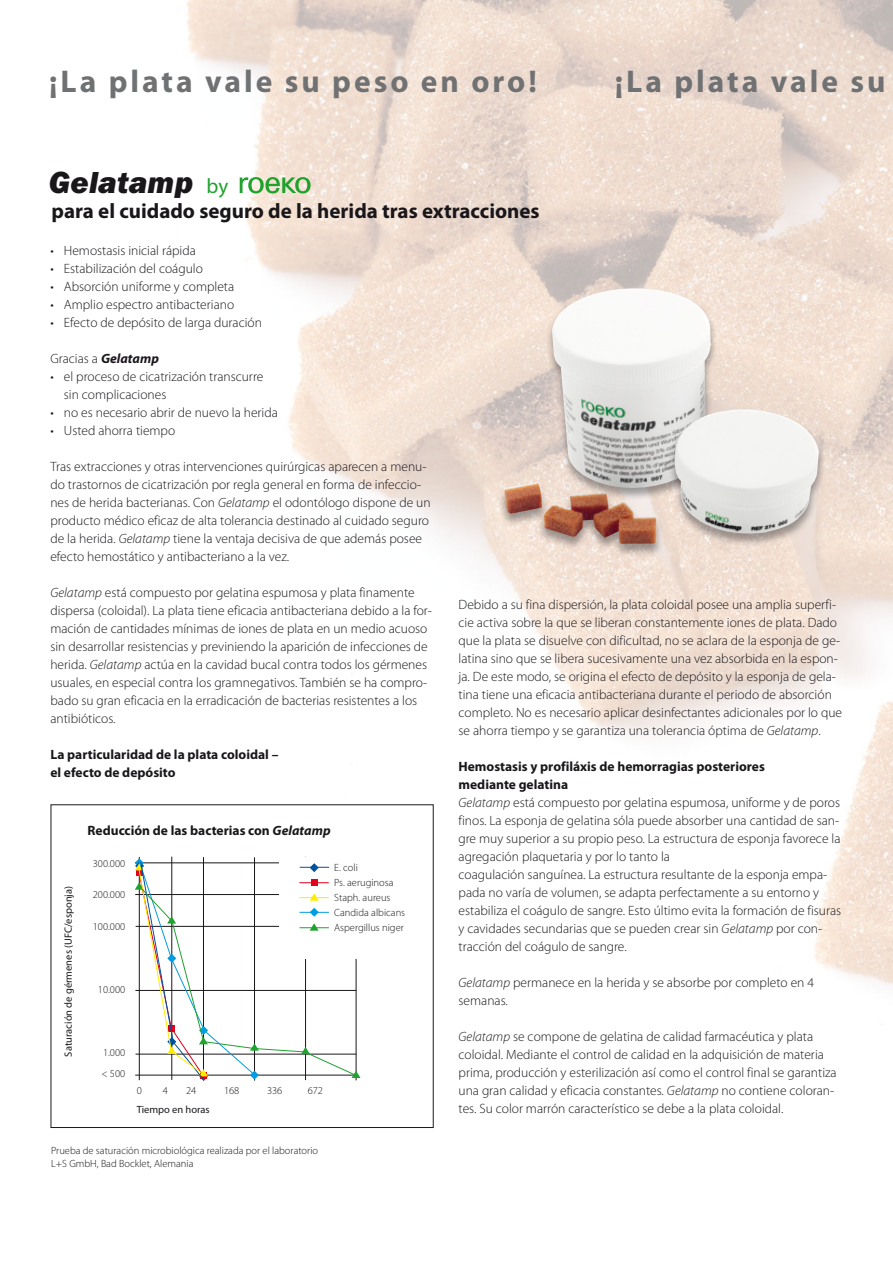
<style>
.page{position:relative;width:893px;height:1263px;background:#fff}
.page>*{position:absolute;margin:0;border:0;box-sizing:border-box;transform-origin:0 0}
.t1{font:700 31.5px "Myriad Pro";letter-spacing:.095em;color:#707173}
.t2{font:italic 800 31.5px "Franklin Gothic Itc T";letter-spacing:.005em;color:#1a171b}
.t3{font:700 21px "Myriad Pro";color:#1a171b}
.t4{font:300 13.5px/18px "Myriad Pro";color:#1a171b}
.t5{font:700 13.5px/18px "Myriad Pro";color:#1a171b}
.t6{font:300 10.5px/15px "Myriad Pro";color:#1a171b}
.t7{font:10.5px "Myriad Pro";color:#1a171b}
.s1{font-family:"Myriad Pro";font-weight:400;font-style:normal;font-size:21px;color:#1fa22e}
.s2{font-weight:700;font-style:italic}
.s3{font-style:italic}
.s4{font-weight:700}
</style>
<div class="page">
<img style="left:186px;top:0;width:707px;height:1043px">
<svg style="left:240px;top:177px;width:71px;height:16px"></svg>
<hr style="left:172px;top:857px;width:1px;height:223px;background:#1a171b">
<hr style="left:203px;top:857px;width:1px;height:223px;background:#1a171b">
<hr style="left:254px;top:857px;width:1px;height:223px;background:#1a171b">
<hr style="left:139px;top:857px;width:1px;height:223px;background:#1a171b">
<div style="left:279px;top:857px;width:147px;height:102px;background:#fff"></div>
<svg style="left:135px;top:858px;width:225px;height:223px"></svg>
<div style="left:497px;top:287px;width:220px;height:270px;background:#1a171b;opacity:.4"></div>
<img style="left:504px;top:288px;width:207px;height:256px">
<div style="left:667px;top:409px;width:159px;height:138px;background:#1a171b;opacity:.4"></div>
<img style="left:674px;top:409px;width:145px;height:129px">
<h1 class="t1" style="left:49px;top:61px;width:489px">¡La plata vale su peso en oro!</h1>
<h1 class="t1" style="left:615px;top:61px;width:272px">¡La plata vale su</h1>
<h1 class="t2" style="left:49px;top:164px;width:181px">Gelatamp <span class="s1">by</span></h1>
<h2 class="t3" style="left:52px;top:198px;width:490px">para el cuidado seguro de la herida tras extracciones</h2>
<p class="t4" style="left:50px;top:242px;width:147px">• Hemostasis inicial rápida</p>
<p class="t4" style="left:50px;top:260px;width:154px">• Estabilización del coágulo</p>
<p class="t4" style="left:50px;top:278px;width:185px">• Absorción uniforme y completa</p>
<p class="t4" style="left:50px;top:296px;width:185px">• Amplio espectro antibacteriano</p>
<p class="t4" style="left:50px;top:314px;width:213px">• Efecto de depósito de larga duración</p>
<p class="t4" style="left:50px;top:350px;width:110px">Gracias a <span class="s2">Gelatamp</span></p>
<p class="t4" style="left:64px;top:368px;width:201px;text-indent:-14px">• el proceso de cicatrización transcurre sin complicaciones</p>
<p class="t4" style="left:50px;top:403px;width:229px">• no es necesario abrir de nuevo la herida</p>
<p class="t4" style="left:50px;top:421px;width:126px">• Usted ahorra tiempo</p>
<p class="t4" style="left:50px;top:457px;width:382px">Tras extracciones y otras intervenciones quirúrgicas aparecen a menu&shy;do trastornos de cicatrización por regla general en forma de infeccio&shy;nes de herida bacterianas. Con <span class="s3">Gelatamp</span> el odontólogo dispone de un producto médico eficaz de alta tolerancia destinado al cuidado seguro de la herida. <span class="s3">Gelatamp</span> tiene la ventaja decisiva de que además posee efecto hemostático y antibacteriano a la vez.</p>
<p class="t4" style="left:50px;top:583px;width:383px"><span class="s3">Gelatamp</span> está compuesto por gelatina espumosa y plata finamente dispersa (coloidal). La plata tiene eficacia antibacteriana debido a la for&shy;mación de cantidades mínimas de iones de plata en un medio acuoso sin desarrollar resistencias y previniendo la aparición de infecciones de herida. <span class="s3">Gelatamp</span> actúa en la cavidad bucal contra todos los gérmenes usuales, en especial contra los gramnegativos. También se ha compro&shy;bado su gran eficacia en la erradicación de bacterias resistentes a los antibióticos.</p>
<p class="t5" style="left:50px;top:745px;width:230px">La particularidad de la plata coloidal – el efecto de depósito</p>
<p class="t7" style="left:62px;top:1056px;width:172px;rotate:-90deg">Saturación de gérmenes (UFC/esponja)</p>
<p class="t5" style="left:88px;top:821px;width:244px">Reducción de las bacterias con <span class="s3">Gelatamp</span></p>
<p class="t6" style="left:93px;top:855px;width:34px">300.000</p>
<p class="t6" style="left:93px;top:887px;width:34px">200.000</p>
<p class="t6" style="left:93px;top:918px;width:34px">100.000</p>
<p class="t6" style="left:98px;top:981px;width:29px">10.000</p>
<p class="t6" style="left:334px;top:859px;width:73px">E. coli<br>Ps. aeruginosa<br>Staph. aureus<br>Candida albicans<br>Aspergillus niger</p>
<p class="t6" style="left:101px;top:1041px;width:25px;line-height:21px">1.000 &lt; 500</p>
<p class="t6" style="left:137px;top:1083px;width:7px">0</p>
<p class="t6" style="left:163px;top:1083px;width:7px">4</p>
<p class="t6" style="left:186px;top:1083px;width:12px">24</p>
<p class="t6" style="left:224px;top:1083px;width:17px">168</p>
<p class="t6" style="left:267px;top:1083px;width:17px">336</p>
<p class="t6" style="left:308px;top:1083px;width:17px">672</p>
<p class="t7" style="left:137px;top:1103px;width:75px">Tiempo en horas</p>
<p class="t6" style="left:51px;top:1143px;width:268px;line-height:13.5px">Prueba de saturación microbiológica realizada por el laboratorio<br>L+S GmbH, Bad Bocklet, Alemania</p>
<p class="t4" style="left:459px;top:596px;width:385px">Debido a su fina dispersión, la plata coloidal posee una amplia superfi&shy;cie activa sobre la que se liberan constantemente iones de plata. Dado que la plata se disuelve con dificultad, no se aclara de la esponja de ge&shy;latina sino que se libera sucesivamente una vez absorbida en la espon&shy;ja. De este modo, se origina el efecto de depósito y la esponja de gela&shy;tina tiene una eficacia antibacteriana durante el periodo de absorción completo. No es necesario aplicar desinfectantes adicionales por lo que se ahorra tiempo y se garantiza una tolerancia óptima de <span class="s3">Gelatamp</span>.</p>
<p class="t4" style="left:459px;top:758px;width:384px"><span class="s4">Hemostasis y profiláxis de hemorragias posteriores<br>mediante gelatina<br></span><span class="s3">Gelatamp</span> está compuesto por gelatina espumosa, uniforme y de poros finos. La esponja de gelatina sóla puede absorber una cantidad de san&shy;gre muy superior a su propio peso. La estructura de esponja favorece la agregación plaquetaria y por lo tanto la<br>coagulación sanguínea. La estructura resultante de la esponja empa&shy;pada no varía de volumen, se adapta perfectamente a su entorno y estabiliza el coágulo de sangre. Esto último evita la formación de fisuras y cavidades secundarias que se pueden crear sin <span class="s3">Gelatamp</span> por con&shy;tracción del coágulo de sangre.</p>
<p class="t4" style="left:459px;top:973px;width:357px"><span class="s3">Gelatamp</span> permanece en la herida y se absorbe por completo en 4 semanas.</p>
<p class="t4" style="left:459px;top:1027px;width:380px"><span class="s3">Gelatamp</span> se compone de gelatina de calidad farmacéutica y plata coloidal. Mediante el control de calidad en la adquisición de materia prima, producción y esterilización así como el control final se garantiza una gran calidad y eficacia constantes. <span class="s3">Gelatamp</span> no contiene coloran&shy;tes. Su color marrón característico se debe a la plata coloidal.</p>
</div>
